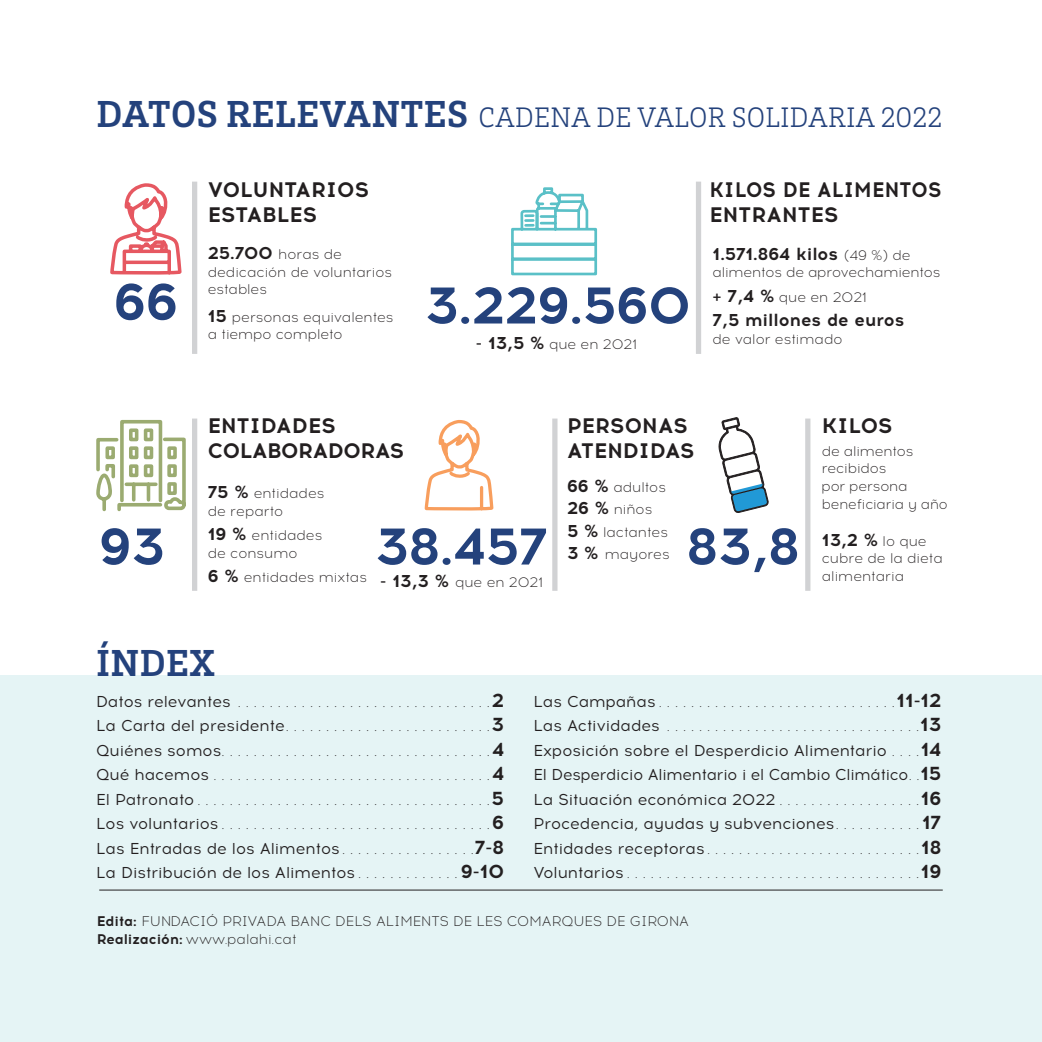
<style>
.page{position:relative;width:1042px;height:1042px;background:#fff}
.page>*{position:absolute;margin:0;border:0;box-sizing:border-box;transform-origin:0 0}
.t1{font:700 52.5px "Acrom";letter-spacing:-.01em;color:#24427c}
.t2{font:700 38.5px "Brix Slab";letter-spacing:.015em;color:#24427c}
.t3{font:300 28.88px "Brix Slab";letter-spacing:.015em;color:#24427c}
.t4{font:700 21px/24.5px "Acrom";letter-spacing:.01em;color:#231f20}
.t5{font:700 21px/24.5px "Acrom";letter-spacing:.01em;color:#231f20;scale:.94 1}
.t6{font:700 21px/24.5px "Acrom";letter-spacing:-.015em;color:#231f20}
.t7{font:700 17.5px "Acrom";color:#231f20}
.t8{font:300 15.75px/24.5px "Acrom";color:#231f20;text-align:justify}
.t9{font:15.75px/24.5px "Acrom";color:#231f20;text-align:justify}
.t10{font:300 14px/17.5px "Acrom";color:#231f20}
.s1{font-weight:700;font-size:38.5px}
.s2{font-weight:700;font-size:17.5px}
.s3{font-weight:300;font-size:14px}
.s4{font-weight:400}
.s5{font-weight:700;font-size:19.25px}
.s6{font-weight:300}
.s7{font-weight:700}
</style>
<div class="page">
<svg style="left:511px;top:187px;width:87px;height:89px"></svg>
<svg style="left:424px;top:420px;width:68px;height:91px"></svg>
<svg style="left:96px;top:419px;width:90px;height:93px"></svg>
<svg style="left:718px;top:417px;width:51px;height:96px"></svg>
<div style="left:192px;top:182px;width:5px;height:172px;background:#d1d2d4"></div>
<div style="left:192px;top:418px;width:5px;height:173px;background:#d1d2d4"></div>
<div style="left:552px;top:418px;width:5px;height:173px;background:#d1d2d4"></div>
<div style="left:805px;top:418px;width:5px;height:173px;background:#d1d2d4"></div>
<div style="left:696px;top:182px;width:5px;height:172px;background:#d1d2d4"></div>
<svg style="left:110px;top:183px;width:70px;height:92px"></svg>
<div style="left:0;top:676px;width:1042px;height:366px;background:#e5f4f5"></div>
<hr style="left:99px;top:889px;width:844px;height:1px;background:#231f20">
<h3 class="t3" style="left:97px;top:100px;width:847px"><span class="s1">DATOS RELEVANTES</span> CADENA DE VALOR SOLIDARIA 2022</h3>
<h1 class="t1" style="left:114px;top:273px;width:66px">66</h1>
<h1 class="t1" style="left:99px;top:517px;width:68px">93</h1>
<h3 class="t4" style="left:208px;top:178px;width:163px">VOLUNTARIOS<br>ESTABLES</h3>
<p class="t10" style="left:208px;top:246px;width:186px"><span class="s2">25.700</span> horas de dedicación de voluntarios estables</p>
<p class="t10" style="left:208px;top:308px;width:187px"><span class="s2">15</span> personas equivalentes a tiempo completo</p>
<h1 class="t1" style="left:425px;top:276px;width:268px">3.229.560</h1>
<p class="t10" style="left:476px;top:336px;width:163px"><span class="s2">- 13,5 %</span> que en 2021</p>
<h3 class="t5" style="left:709px;top:178px;width:248px">KILOS DE ALIMENTOS<br>ENTRANTES</h3>
<p class="t7" style="left:712px;top:244px;width:200px">1.571.864 kilos <span class="s3">(49 %) de</span></p>
<p class="t10" style="left:712px;top:260px;width:229px;line-height:24.5px">alimentos de aprovechamientos <span class="s2">+ 7,4 %</span> que en 2021</p>
<p class="t7" style="left:712px;top:311px;width:193px">7,5 millones de euros</p>
<p class="t10" style="left:712px;top:330px;width:131px">de valor estimado</p>
<h3 class="t6" style="left:208px;top:413px;width:198px">ENTIDADES<br>COLABORADORAS</h3>
<p class="t10" style="left:208px;top:485px;width:118px"><span class="s2">75 %</span> entidades de reparto</p>
<p class="t10" style="left:208px;top:527px;width:116px"><span class="s2">19 %</span> entidades de consumo</p>
<p class="t10" style="left:208px;top:569px;width:161px"><span class="s2">6 %</span> entidades mixtas</p>
<h1 class="t1" style="left:375px;top:517px;width:175px">38.457</h1>
<p class="t10" style="left:380px;top:574px;width:164px"><span class="s2">- 13,3 %</span> que en 2021</p>
<h3 class="t4" style="left:567px;top:413px;width:129px">PERSONAS<br>ATENDIDAS</h3>
<p class="t10" style="left:567px;top:476px;width:104px;line-height:22.4px"><span class="s2">66 %</span> adultos<br><span class="s2">26 %</span> niños<br><span class="s2">5 %</span> lactantes<br><span class="s2">3 %</span> mayores</p>
<h1 class="t1" style="left:686px;top:517px;width:115px">83,8</h1>
<h3 class="t4" style="left:822px;top:413px;width:72px">KILOS</h3>
<p class="t10" style="left:822px;top:442px;width:127px">de alimentos recibidos<br>por persona beneficiaria y año</p>
<p class="t7" style="left:822px;top:530px;width:106px">13,2 % <span class="s3">lo que</span></p>
<p class="t10" style="left:822px;top:550px;width:123px">cubre de la dieta alimentaria</p>
<h2 class="t2" style="left:97px;top:640px;width:120px">ÍNDEX</h2>
<p class="t8" style="left:96px;top:689px;width:409px"><span class="s4">Datos relevantes</span> . . . . . . . . . . . . . . . . . . . . . . . . . . . . . . . .<span class="s5">2<br></span><span class="s4">La Carta del presidente</span> . . . . . . . . . . . . . . . . . . . . . . . . . .<span class="s5">3<br></span><span class="s4">Quiénes somos</span> . . . . . . . . . . . . . . . . . . . . . . . . . . . . . . . . . .<span class="s5">4<br></span><span class="s4">Qué hacemos</span> . . . . . . . . . . . . . . . . . . . . . . . . . . . . . . . . . . .<span class="s5">4<br></span><span class="s4">El Patronato</span> . . . . . . . . . . . . . . . . . . . . . . . . . . . . . . . . . . . . .<span class="s5">5<br></span><span class="s4">Los voluntarios</span> . . . . . . . . . . . . . . . . . . . . . . . . . . . . . . . . . .<span class="s5">6<br></span><span class="s4">Las Entradas de los Alimentos</span> . . . . . . . . . . . . . . . . .<span class="s5">7-8<br></span><span class="s4">La Distribución de los Alimentos</span> . . . . . . . . . . . . . <span class="s5">9-10</span></p>
<p class="t9" style="left:533px;top:689px;width:409px">Las Campañas <span class="s6">. . . . . . . . . . . . . . . . . . . . . . . . . . . . . .</span><span class="s5">11-12<br></span>Las Actividades <span class="s6">. . . . . . . . . . . . . . . . . . . . . . . . . . . . . . . .</span><span class="s5">13<br></span>Exposición sobre el Desperdicio Alimentario <span class="s6">. . . .</span><span class="s5">14<br></span>El Desperdicio Alimentario i el Cambio Climático <span class="s6">. .</span><span class="s5">15<br></span>La Situación económica 2022 <span class="s6">. . . . . . . . . . . . . . . . . .</span><span class="s5">16<br></span>Procedencia, ayudas y subvenciones <span class="s6">. . . . . . . . . . .</span> <span class="s5">17<br></span>Entidades receptoras <span class="s6">. . . . . . . . . . . . . . . . . . . . . . . . . . .</span><span class="s5">18<br></span>Voluntarios <span class="s6">. . . . . . . . . . . . . . . . . . . . . . . . . . . . . . . . . . . . .</span><span class="s5">19</span></p>
<p class="t10" style="left:97px;top:912px;width:594px"><span class="s7">Edita:</span> FUNDACIÓ PRIVADA BANC DELS ALIMENTS DE LES COMARQUES DE GIRONA<br><span class="s7">Realización:</span> www .palahi .cat</p>
</div>
